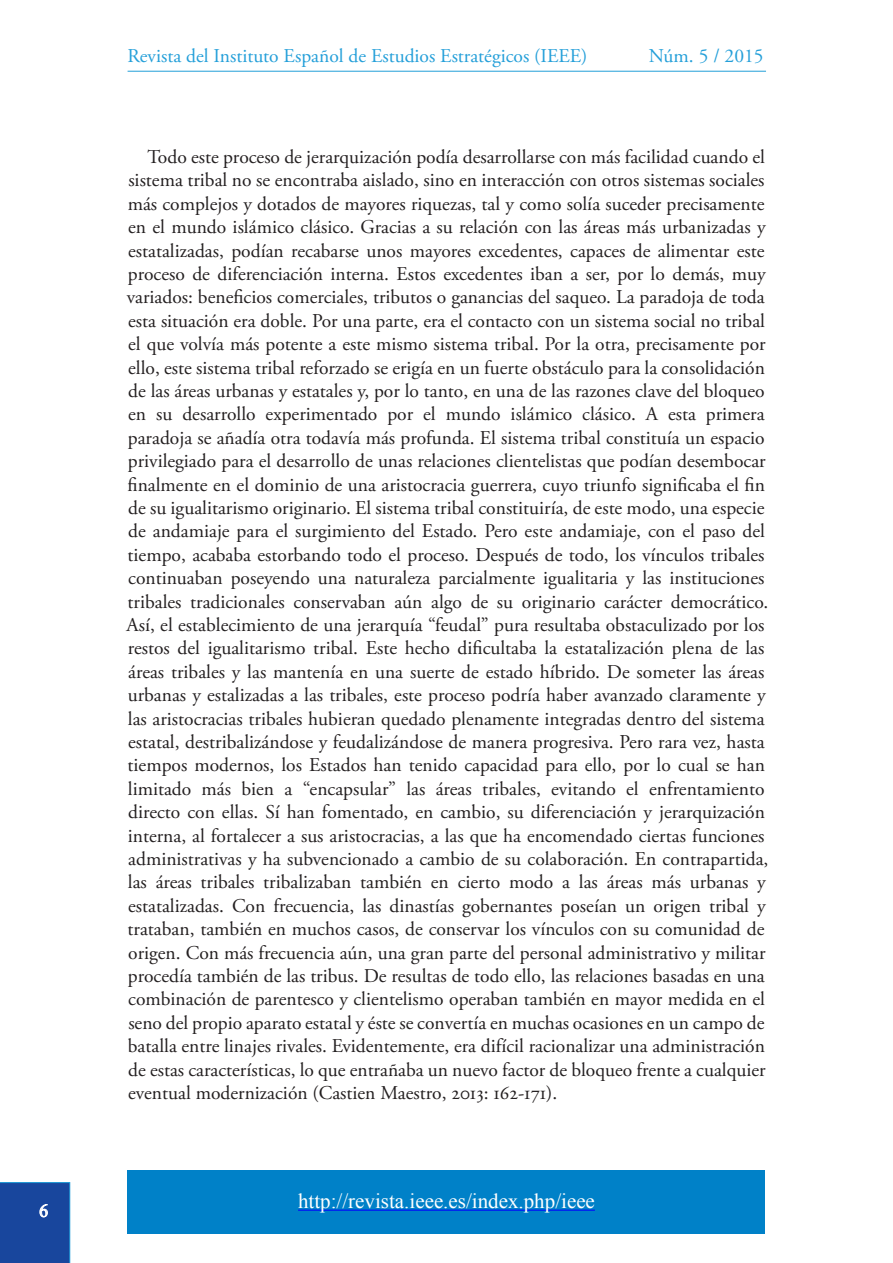
<style>
.page{position:relative;width:893px;height:1263px;background:#fff}
.page>*{position:absolute;margin:0;border:0;box-sizing:border-box;transform-origin:0 0}
.t1{font:21px "Times New Roman";color:#fff}
.IEEE_parrafoNormal{font:19.5px/23.4px "Adobe Garamond Pro";color:#231f20}
.t2{font:19.5px "Adobe Garamond Pro";color:#249fd9}
.t3{font:18px "Times New Roman";color:#fff}
</style>
<div class="page">
<div style="left:0;top:1182px;width:70px;height:81px;background:#18469d"></div>
<hr style="left:128px;top:71px;width:638px;height:1px;background:#249fd9">
<div style="left:128px;top:1170px;width:637px;height:63px;background:#0081c8"></div>
<hr style="left:298px;top:1209px;width:297px;height:2px;background:#00f">
<p class="t3" style="left:39px;top:1198px;width:10px">6</p>
<p class="t2" style="left:128px;top:44px;width:461px">Revista del Instituto Español de Estudios Estratégicos (IEEE)</p>
<p class="t2" style="left:649px;top:44px;width:116px">Núm. 5 / 2015</p>
<p class="IEEE_parrafoNormal" style="left:127px;top:146px;width:643px;text-indent:21px">Todo este proceso de jerarquización podía desarrollarse con más facilidad cuando el sistema tribal no se encontraba aislado, sino en interacción con otros sistemas sociales más complejos y dotados de mayores riquezas, tal y como solía suceder precisamente en el mundo islámico clásico. Gracias a su relación con las áreas más urbanizadas y estatalizadas, podían recabarse unos mayores excedentes, capaces de alimentar este proceso de diferenciación interna. Estos excedentes iban a ser, por lo demás, muy variados: beneficios comerciales, tributos o ganancias del saqueo. La paradoja de toda esta situación era doble. Por una parte, era el contacto con un sistema social no tribal el que volvía más potente a este mismo sistema tribal. Por la otra, precisamente por ello, este sistema tribal reforzado se erigía en un fuerte obstáculo para la consolidación de las áreas urbanas y estatales y, por lo tanto, en una de las razones clave del bloqueo en su desarrollo experimentado por el mundo islámico clásico. A esta primera paradoja se añadía otra todavía más profunda. El sistema tribal constituía un espacio privilegiado para el desarrollo de unas relaciones clientelistas que podían desembocar finalmente en el dominio de una aristocracia guerrera, cuyo triunfo significaba el fin de su igualitarismo originario. El sistema tribal constituiría, de este modo, una especie de andamiaje para el surgimiento del Estado. Pero este andamiaje, con el paso del tiempo, acababa estorbando todo el proceso. Después de todo, los vínculos tribales continuaban poseyendo una naturaleza parcialmente igualitaria y las instituciones tribales tradicionales conservaban aún algo de su originario carácter democrático.<br>Así, el establecimiento de una jerarquía “feudal” pura resultaba obstaculizado por los restos del igualitarismo tribal. Este hecho dificultaba la estatalización plena de las áreas tribales y las mantenía en una suerte de estado híbrido. De someter las áreas urbanas y estalizadas a las tribales, este proceso podría haber avanzado claramente y las aristocracias tribales hubieran quedado plenamente integradas dentro del sistema estatal, destribalizándose y feudalizándose de manera progresiva. Pero rara vez, hasta tiempos modernos, los Estados han tenido capacidad para ello, por lo cual se han limitado más bien a “encapsular” las áreas tribales, evitando el enfrentamiento directo con ellas. Sí han fomentado, en cambio, su diferenciación y jerarquización interna, al fortalecer a sus aristocracias, a las que ha encomendado ciertas funciones administrativas y ha subvencionado a cambio de su colaboración. En contrapartida, las áreas tribales tribalizaban también en cierto modo a las áreas más urbanas y estatalizadas. Con frecuencia, las dinastías gobernantes poseían un origen tribal y trataban, también en muchos casos, de conservar los vínculos con su comunidad de origen. Con más frecuencia aún, una gran parte del personal administrativo y militar procedía también de las tribus. De resultas de todo ello, las relaciones basadas en una combinación de parentesco y clientelismo operaban también en mayor medida en el seno del propio aparato estatal y éste se convertía en muchas ocasiones en un campo de batalla entre linajes rivales. Evidentemente, era difícil racionalizar una administración de estas características, lo que entrañaba un nuevo factor de bloqueo frente a cualquier eventual modernización (Castien Maestro, 2013: 162-171).</p>
<p class="t1" style="left:298px;top:1187px;width:298px">http://revista.ieee.es/index.php/ieee</p>
</div>
